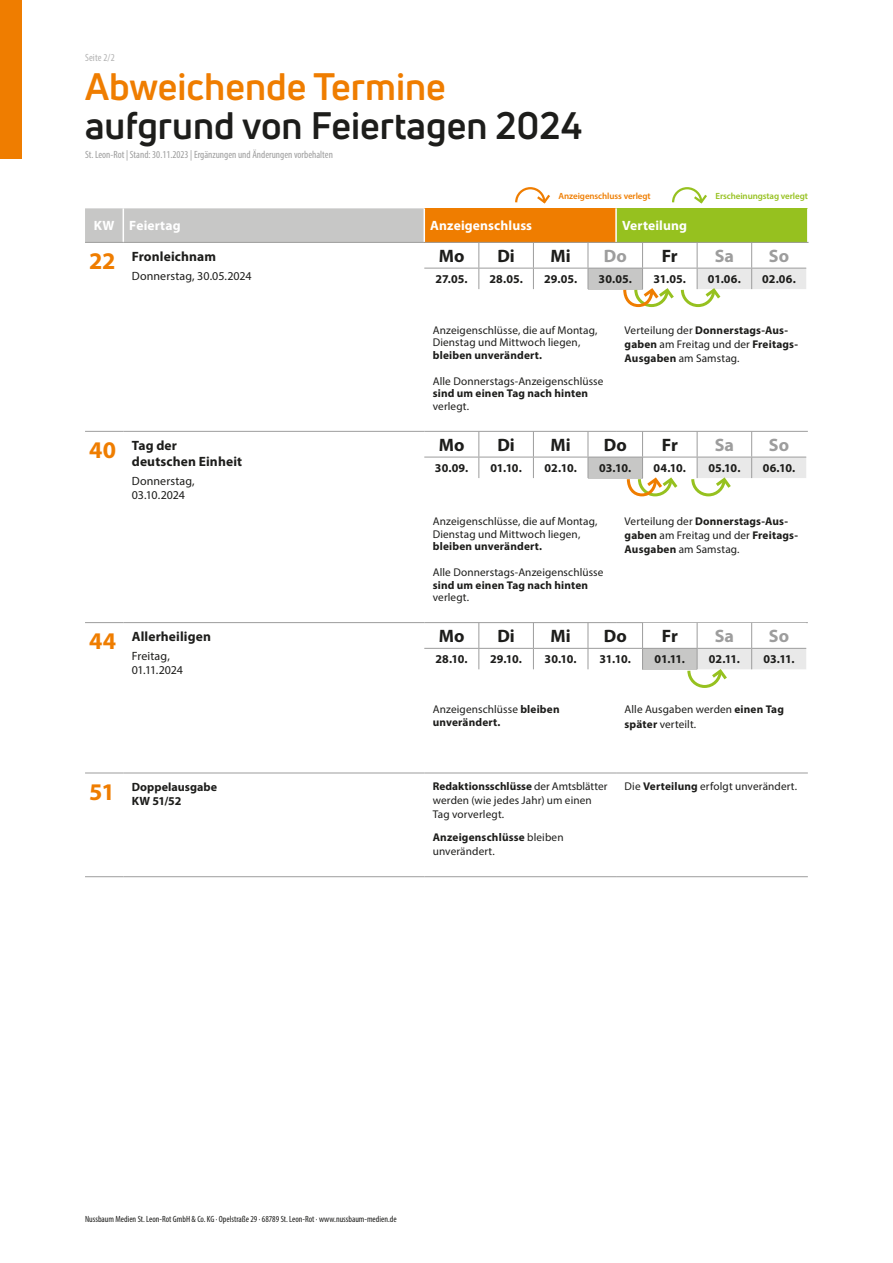
<style>
.page{position:relative;width:893px;height:1263px;background:#fff}
.page>*{position:absolute;margin:0;border:0;box-sizing:border-box;transform-origin:0 0}
.t1{font:700 37.5px "Uni Neue";color:#1d1d1b}
.t2{font:700 37.5px "Uni Neue";color:#ef7d00}
.t3{font:700 18px "Myriad Pro";color:#1d1d1b}
.t4{font:700 18px "Myriad Pro";letter-spacing:.005em;color:#9d9d9d}
.t5{font:700 13.5px/16.2px "Myriad Pro";letter-spacing:.01em;color:#1d1d1b}
.t6{font:700 13.5px "Myriad Pro";letter-spacing:.01em;color:#fff}
.t7{font:700 12px/14.4px "Myriad Pro";letter-spacing:.005em;color:#1d1d1b;text-align:center}
.t8{font:12px/14.4px "Myriad Pro";letter-spacing:.01em;color:#1d1d1b}
.t9{font:11.25px/14.2px "Myriad Pro";letter-spacing:.01em;color:#1d1d1b}
.t10{font:700 11.25px/12.8px "Myriad Pro";letter-spacing:.015em;color:#1d1d1b}
.t11{font:condensed 10.5px "Myriad Pro";color:#9d9d9d}
.t12{font:condensed 10.5px "Myriad Pro";letter-spacing:.015em;color:#b2b2b2}
.t13{font:condensed 9px "Myriad Pro";color:#1d1d1b}
.t14{font:600 9px "Myriad Pro";letter-spacing:-.01em;color:#ef7d00}
.t15{font:600 9px "Myriad Pro";letter-spacing:-.01em;color:#96c11f}
.s1{font-size:24px;color:#ef7d00}
.s2{font-weight:700}
.s3{font-weight:400}
</style>
<div class="page">
<div style="left:0;top:0;width:21px;height:158px;background:#ef7d00"></div>
<div style="left:85px;top:208px;width:339px;height:34px;background:#c7c7c6"></div>
<div style="left:424px;top:208px;width:192px;height:34px;background:#ef7d00"></div>
<div style="left:616px;top:208px;width:192px;height:34px;background:#96c11f"></div>
<svg style="left:424px;top:432px;width:383px;height:238px"></svg>
<hr style="left:123px;top:208px;width:1px;height:34px;background:#fff">
<hr style="left:424px;top:208px;width:1px;height:34px;background:#fff">
<hr style="left:615px;top:208px;width:2px;height:34px;background:#fff">
<hr style="left:807px;top:208px;width:2px;height:34px;background:#fff">
<hr style="left:85px;top:242px;width:38px;height:1px;background:#9d9d9d">
<hr style="left:123px;top:242px;width:301px;height:1px;background:#9d9d9d">
<hr style="left:424px;top:242px;width:192px;height:1px;background:#9d9d9d">
<hr style="left:616px;top:242px;width:193px;height:1px;background:#9d9d9d">
<hr style="left:424px;top:876px;width:192px;height:1px;background:#9d9d9d">
<hr style="left:616px;top:876px;width:192px;height:1px;background:#9d9d9d">
<hr style="left:85px;top:431px;width:38px;height:1px;background:#9d9d9d">
<hr style="left:123px;top:431px;width:301px;height:1px;background:#9d9d9d">
<hr style="left:85px;top:622px;width:38px;height:1px;background:#9d9d9d">
<hr style="left:123px;top:622px;width:301px;height:1px;background:#9d9d9d">
<hr style="left:85px;top:773px;width:38px;height:1px;background:#9d9d9d">
<hr style="left:123px;top:773px;width:301px;height:1px;background:#9d9d9d">
<hr style="left:85px;top:876px;width:38px;height:1px;background:#9d9d9d">
<hr style="left:123px;top:876px;width:301px;height:1px;background:#9d9d9d">
<hr style="left:424px;top:431px;width:192px;height:1px;background:#9d9d9d">
<hr style="left:616px;top:431px;width:192px;height:1px;background:#9d9d9d">
<hr style="left:424px;top:622px;width:192px;height:1px;background:#9d9d9d">
<hr style="left:616px;top:622px;width:192px;height:1px;background:#9d9d9d">
<hr style="left:424px;top:773px;width:192px;height:1px;background:#9d9d9d">
<hr style="left:616px;top:773px;width:192px;height:1px;background:#9d9d9d">
<div style="left:588px;top:268px;width:55px;height:21px;background:#c7c7c6"></div>
<hr style="left:424px;top:268px;width:55px;height:1px;background:#9d9d9d">
<hr style="left:479px;top:268px;width:54px;height:1px;background:#9d9d9d">
<hr style="left:533px;top:268px;width:55px;height:1px;background:#9d9d9d">
<hr style="left:588px;top:268px;width:55px;height:1px;background:#9d9d9d">
<svg style="left:478px;top:243px;width:1px;height:46px"></svg>
<svg style="left:533px;top:243px;width:1px;height:46px"></svg>
<svg style="left:588px;top:243px;width:1px;height:46px"></svg>
<div style="left:588px;top:457px;width:55px;height:21px;background:#c7c7c6"></div>
<hr style="left:424px;top:457px;width:55px;height:1px;background:#9d9d9d">
<hr style="left:479px;top:457px;width:54px;height:1px;background:#9d9d9d">
<hr style="left:533px;top:457px;width:55px;height:1px;background:#9d9d9d">
<hr style="left:588px;top:457px;width:55px;height:1px;background:#9d9d9d">
<hr style="left:643px;top:457px;width:54px;height:1px;background:#9d9d9d">
<svg style="left:478px;top:432px;width:1px;height:46px"></svg>
<svg style="left:533px;top:432px;width:1px;height:46px"></svg>
<svg style="left:588px;top:432px;width:1px;height:46px"></svg>
<hr style="left:424px;top:648px;width:55px;height:1px;background:#9d9d9d">
<hr style="left:479px;top:648px;width:54px;height:1px;background:#9d9d9d">
<hr style="left:533px;top:648px;width:55px;height:1px;background:#9d9d9d">
<hr style="left:588px;top:648px;width:55px;height:1px;background:#9d9d9d">
<svg style="left:478px;top:623px;width:1px;height:46px"></svg>
<svg style="left:533px;top:623px;width:1px;height:46px"></svg>
<svg style="left:588px;top:623px;width:1px;height:46px"></svg>
<svg style="left:690px;top:432px;width:116px;height:66px"></svg>
<svg style="left:642px;top:623px;width:164px;height:65px"></svg>
<svg style="left:625px;top:432px;width:55px;height:66px"></svg>
<svg style="left:622px;top:243px;width:184px;height:65px"></svg>
<svg style="left:672px;top:187px;width:35px;height:17px"></svg>
<svg style="left:515px;top:187px;width:35px;height:17px"></svg>
<p class="t12" style="left:85px;top:51px;width:31px">Seite 2/2</p>
<h1 class="t2" style="left:85px;top:63px;width:362px">Abweichende Termine</h1>
<h1 class="t1" style="left:85px;top:102px;width:499px">aufgrund von Feiertagen 2024</h1>
<p class="t11" style="left:85px;top:149px;width:249px">St. Leon-Rot | Stand: 30.11.2023 | Ergänzungen und Änderungen vorbehalten</p>
<p class="t14" style="left:559px;top:190px;width:94px">Anzeigenschluss verlegt</p>
<p class="t15" style="left:715px;top:190px;width:94px">Erscheinungstag verlegt</p>
<p class="t6" style="left:94px;top:217px;width:88px">KW Feiertag</p>
<p class="t6" style="left:430px;top:217px;width:103px">Anzeigenschluss</p>
<p class="t6" style="left:622px;top:217px;width:66px">Verteilung</p>
<p class="t5" style="left:89px;top:248px;width:128px"><span class="s1">22</span> Fronleichnam</p>
<p class="t8" style="left:132px;top:268px;width:121px">Donnerstag, 30.05.2024</p>
<h2 class="t3" style="left:439px;top:244px;width:27px">Mo</h2>
<h2 class="t3" style="left:497px;top:244px;width:19px">Di</h2>
<h2 class="t3" style="left:551px;top:244px;width:22px">Mi</h2>
<h2 class="t4" style="left:604px;top:244px;width:24px">Do</h2>
<h2 class="t3" style="left:662px;top:244px;width:17px">Fr</h2>
<h2 class="t4" style="left:715px;top:244px;width:21px">Sa</h2>
<h2 class="t4" style="left:769px;top:244px;width:22px">So</h2>
<p class="t7" style="left:435px;top:271px;width:34px">27.05.</p>
<p class="t7" style="left:489px;top:271px;width:35px">28.05.</p>
<p class="t7" style="left:544px;top:271px;width:35px">29.05.</p>
<p class="t7" style="left:599px;top:271px;width:35px">30.05.</p>
<p class="t7" style="left:654px;top:271px;width:34px">31.05.</p>
<p class="t7" style="left:708px;top:271px;width:34px">01.06.</p>
<p class="t7" style="left:762px;top:271px;width:35px">02.06.</p>
<p class="t5" style="left:132px;top:437px;width:112px;text-indent:-43px"><span class="s1">40</span> Tag der deutschen Einheit</p>
<p class="t8" style="left:132px;top:473px;width:64px">Donnerstag,<br>03.10.2024</p>
<p class="t5" style="left:89px;top:628px;width:123px"><span class="s1">44</span> Allerheiligen</p>
<p class="t8" style="left:132px;top:648px;width:53px">Freitag,<br>01.11.2024</p>
<p class="t9" style="left:433px;top:323px;width:166px;line-height:12.8px">Anzeigenschlüsse, die auf Montag,<br>Dienstag und Mittwoch liegen,</p>
<p class="t10" style="left:433px;top:348px;width:111px">bleiben unverändert.</p>
<p class="t9" style="left:433px;top:373px;width:172px">Alle Donnerstags-Anzeigenschlüsse</p>
<p class="t10" style="left:433px;top:387px;width:157px">sind um einen Tag nach hinten</p>
<p class="t9" style="left:433px;top:399px;width:38px">verlegt.</p>
<p class="t9" style="left:625px;top:322px;width:175px">Verteilung der <span class="s2">Donnerstags-Aus&shy;gaben</span> am Freitag und der <span class="s2">Freitags-<br>Ausgaben</span> am Samstag.</p>
<h2 class="t3" style="left:439px;top:433px;width:27px">Mo</h2>
<h2 class="t3" style="left:497px;top:433px;width:19px">Di</h2>
<h2 class="t3" style="left:551px;top:433px;width:22px">Mi</h2>
<h2 class="t3" style="left:604px;top:433px;width:24px">Do</h2>
<h2 class="t3" style="left:662px;top:433px;width:17px">Fr</h2>
<h2 class="t4" style="left:715px;top:433px;width:21px">Sa</h2>
<h2 class="t4" style="left:769px;top:433px;width:22px">So</h2>
<p class="t7" style="left:435px;top:460px;width:35px">30.09.</p>
<p class="t7" style="left:490px;top:460px;width:33px">01.10.</p>
<p class="t7" style="left:545px;top:460px;width:34px">02.10.</p>
<p class="t7" style="left:599px;top:460px;width:34px">03.10.</p>
<p class="t7" style="left:654px;top:460px;width:34px">04.10.</p>
<p class="t7" style="left:708px;top:460px;width:34px">05.10.</p>
<p class="t7" style="left:763px;top:460px;width:34px">06.10.</p>
<p class="t9" style="left:433px;top:514px;width:166px;line-height:12.8px">Anzeigenschlüsse, die auf Montag,<br>Dienstag und Mittwoch liegen,</p>
<p class="t10" style="left:433px;top:540px;width:111px">bleiben unverändert.</p>
<p class="t9" style="left:433px;top:565px;width:172px">Alle Donnerstags-Anzeigenschlüsse</p>
<p class="t10" style="left:433px;top:578px;width:157px">sind um einen Tag nach hinten</p>
<p class="t9" style="left:433px;top:590px;width:38px">verlegt.</p>
<p class="t9" style="left:625px;top:514px;width:175px">Verteilung der <span class="s2">Donnerstags-Aus&shy;gaben</span> am Freitag und der <span class="s2">Freitags-<br>Ausgaben</span> am Samstag.</p>
<h2 class="t3" style="left:439px;top:624px;width:27px">Mo</h2>
<h2 class="t3" style="left:497px;top:624px;width:19px">Di</h2>
<h2 class="t3" style="left:551px;top:624px;width:22px">Mi</h2>
<h2 class="t3" style="left:604px;top:624px;width:24px">Do</h2>
<h2 class="t3" style="left:662px;top:624px;width:17px">Fr</h2>
<h2 class="t4" style="left:715px;top:624px;width:21px">Sa</h2>
<h2 class="t4" style="left:769px;top:624px;width:22px">So</h2>
<p class="t7" style="left:435px;top:652px;width:34px">28.10.</p>
<p class="t7" style="left:490px;top:652px;width:33px">29.10.</p>
<p class="t7" style="left:545px;top:652px;width:34px">30.10.</p>
<p class="t7" style="left:600px;top:652px;width:33px">31.10.</p>
<p class="t7" style="left:655px;top:652px;width:32px">01.11.</p>
<p class="t7" style="left:709px;top:652px;width:33px">02.11.</p>
<p class="t7" style="left:763px;top:652px;width:33px">03.11.</p>
<p class="t10" style="left:433px;top:703px;width:128px"><span class="s3">Anzeigenschlüsse</span> bleiben unverändert.</p>
<p class="t9" style="left:625px;top:702px;width:161px">Alle Ausgaben werden <span class="s2">einen Tag später</span> verteilt.</p>
<p class="t7" style="left:89px;top:779px;width:129px"><span class="s1">51</span> Doppelausgabe<br>KW 51/52</p>
<p class="t9" style="left:433px;top:779px;width:176px"><span class="s2">Redaktionsschlüsse</span> der Amtsblätter werden (wie jedes Jahr) um einen<br>Tag vorverlegt.</p>
<p class="t9" style="left:433px;top:830px;width:132px"><span class="s2">Anzeigenschlüsse</span> bleiben unverändert.</p>
<p class="t9" style="left:625px;top:779px;width:174px">Die <span class="s2">Verteilung</span> erfolgt unverändert.</p>
<p class="t13" style="left:85px;top:1213px;width:313px">Nussbaum Medien St. Leon-Rot GmbH &amp; Co. KG · Opelstraße 29 · 68789 St. Leon-Rot · www.nussbaum-medien.de</p>
</div>
